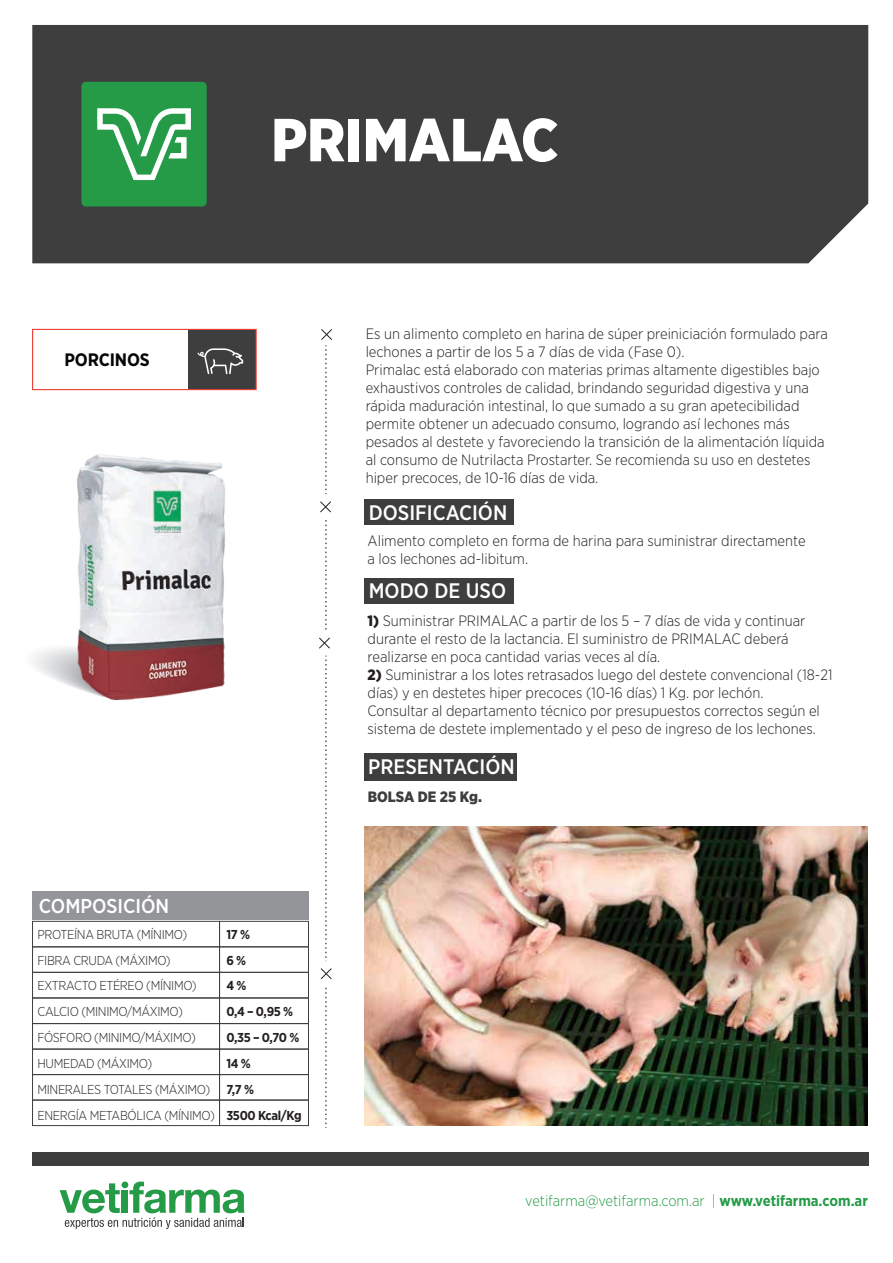
<style>
.page{position:relative;width:893px;height:1263px;background:#fff}
.page>*{position:absolute;margin:0;border:0;box-sizing:border-box;transform-origin:0 0}
.t1{font:900 60.6px "Gotham Narrow";color:#fff}
.t2{font:500 21px "Gotham Narrow";color:#fff}
.t3{font:500 20.1px "Gotham Narrow";color:#fff}
.t4{font:700 18px "Gotham Narrow";letter-spacing:-.01em;color:#050504}
.t5{font:300 15px/18px "Gotham Narrow";color:#231f20}
.t6{font:300 15px "Gotham Narrow";color:#259b47}
.t7{font:900 15px "Gotham Narrow";color:#3e3e3f}
.t8{font:300 12.9px/25.8px "Gotham Narrow";letter-spacing:-.025em;color:#231f20}
.t9{font:700 12.9px/25.8px "Gotham Narrow";letter-spacing:-.025em;color:#231f20}
.s1{font-weight:900}
.s2{font-weight:700}
</style>
<div class="page">
<div style="left:32px;top:25px;width:836px;height:238px;background:#3e3e3f"></div>
<div style="left:32px;top:892px;width:276px;height:28px;background:#939598"></div>
<div style="left:32px;top:998px;width:188px;height:26px;border:1px solid #3e3e3f"></div>
<div style="left:219px;top:998px;width:90px;height:26px;border:1px solid #3e3e3f"></div>
<div style="left:32px;top:1023px;width:188px;height:26px;border:1px solid #3e3e3f"></div>
<div style="left:219px;top:1023px;width:90px;height:26px;border:1px solid #3e3e3f"></div>
<div style="left:32px;top:1049px;width:188px;height:26px;border:1px solid #3e3e3f"></div>
<div style="left:219px;top:1049px;width:90px;height:26px;border:1px solid #3e3e3f"></div>
<div style="left:32px;top:1074px;width:188px;height:26px;border:1px solid #3e3e3f"></div>
<div style="left:219px;top:1074px;width:90px;height:26px;border:1px solid #3e3e3f"></div>
<div style="left:32px;top:1100px;width:188px;height:26px;border:1px solid #3e3e3f"></div>
<div style="left:219px;top:1100px;width:90px;height:26px;border:1px solid #3e3e3f"></div>
<div style="left:32px;top:921px;width:188px;height:26px;border:1px solid #3e3e3f"></div>
<div style="left:219px;top:921px;width:90px;height:26px;border:1px solid #3e3e3f"></div>
<div style="left:32px;top:946px;width:188px;height:27px;border:1px solid #3e3e3f"></div>
<div style="left:219px;top:946px;width:90px;height:27px;border:1px solid #3e3e3f"></div>
<div style="left:32px;top:972px;width:188px;height:26px;border:1px solid #3e3e3f"></div>
<div style="left:219px;top:972px;width:90px;height:26px;border:1px solid #3e3e3f"></div>
<svg style="left:60px;top:1181px;width:185px;height:48px"></svg>
<div style="left:32px;top:1152px;width:837px;height:13px;background:#3e3e3f"></div>
<div style="left:188px;top:329px;width:68px;height:61px;background:#3e3e3f"></div>
<div style="left:32px;top:329px;width:225px;height:61px;border:1px solid #ee3e35"></div>
<div style="left:364px;top:578px;width:150px;height:26px;background:#3e3e3f"></div>
<div style="left:364px;top:753px;width:153px;height:27px;background:#3e3e3f"></div>
<div style="left:364px;top:499px;width:150px;height:26px;background:#3e3e3f"></div>
<div style="left:81px;top:82px;width:126px;height:124px;background:#259b47;border-radius:4px"></div>
<svg style="left:97px;top:108px;width:94px;height:72px"></svg>
<svg style="left:319px;top:329px;width:13px;height:799px"></svg>
<svg style="left:33px;top:647px;width:44px;height:42px"></svg>
<svg style="left:198px;top:348px;width:45px;height:26px"></svg>
<img style="left:77px;top:454px;width:148px;height:247px">
<img style="left:365px;top:826px;width:502px;height:299px">
<p class="t4" style="left:65px;top:348px;width:87px">PORCINOS</p>
<h3 class="t3" style="left:39px;top:894px;width:132px">COMPOSICIÓN</h3>
<h1 class="t1" style="left:271px;top:100px;width:289px">PRIMALAC</h1>
<p class="t5" style="left:366px;top:324px;width:464px">Es un alimento completo en harina de súper preiniciación formulado para lechones a partir de los 5 a 7 días de vida (Fase 0).<br>Primalac está elaborado con materias primas altamente digestibles bajo exhaustivos controles de calidad, brindando seguridad digestiva y una rápida maduración intestinal, lo que sumado a su gran apetecibilidad permite obtener un adecuado consumo, logrando así lechones más pesados al destete y favoreciendo la transición de la alimentación líquida al consumo de Nutrilacta Prostarter. Se recomienda su uso en destetes hiper precoces, de 10-16 días de vida.</p>
<h2 class="t2" style="left:369px;top:499px;width:140px">DOSIFICACIÓN</h2>
<p class="t5" style="left:368px;top:531px;width:439px">Alimento completo en forma de harina para suministrar directamente a los lechones ad-libitum.</p>
<h2 class="t2" style="left:369px;top:578px;width:139px">MODO DE USO</h2>
<p class="t5" style="left:368px;top:611px;width:439px"><span class="s1">1)</span> Suministrar PRIMALAC a partir de los 5 – 7 días de vida y continuar durante el resto de la lactancia. El suministro de PRIMALAC deberá realizarse en poca cantidad varias veces al día.</p>
<p class="t5" style="left:368px;top:665px;width:466px"><span class="s1">2)</span> Suministrar a los lotes retrasados luego del destete convencional (18-21 días) y en destetes hiper precoces (10-16 días) 1 Kg. por lechón.<br>Consultar al departamento técnico por presupuestos correctos según el sistema de destete implementado y el peso de ingreso de los lechones.</p>
<h2 class="t2" style="left:368px;top:754px;width:148px">PRESENTACIÓN</h2>
<p class="t7" style="left:368px;top:787px;width:116px">BOLSA DE 25 Kg.</p>
<p class="t8" style="left:37px;top:921px;width:179px">PROTEÍNA BRUTA (MÍNIMO)<br>FIBRA CRUDA (MÁXIMO)<br>EXTRACTO ETÉREO (MÍNIMO)<br>CALCIO (MINIMO/MÁXIMO)<br>FÓSFORO (MINIMO/MÁXIMO)<br>HUMEDAD (MÁXIMO)<br>MINERALES TOTALES (MÁXIMO)<br>ENERGÍA METABÓLICA (MÍNIMO)</p>
<p class="t9" style="left:226px;top:921px;width:77px">17 %<br>6 %<br>4 %<br>0,4 – 0,95 %<br>0,35 – 0,70 %<br>14 %<br>7,7 %<br>3500 Kcal/Kg</p>
<p class="t6" style="left:525px;top:1191px;width:344px">vetifarma@vetifarma.com.ar | <span class="s2">www.vetifarma.com.ar</span></p>
</div>
